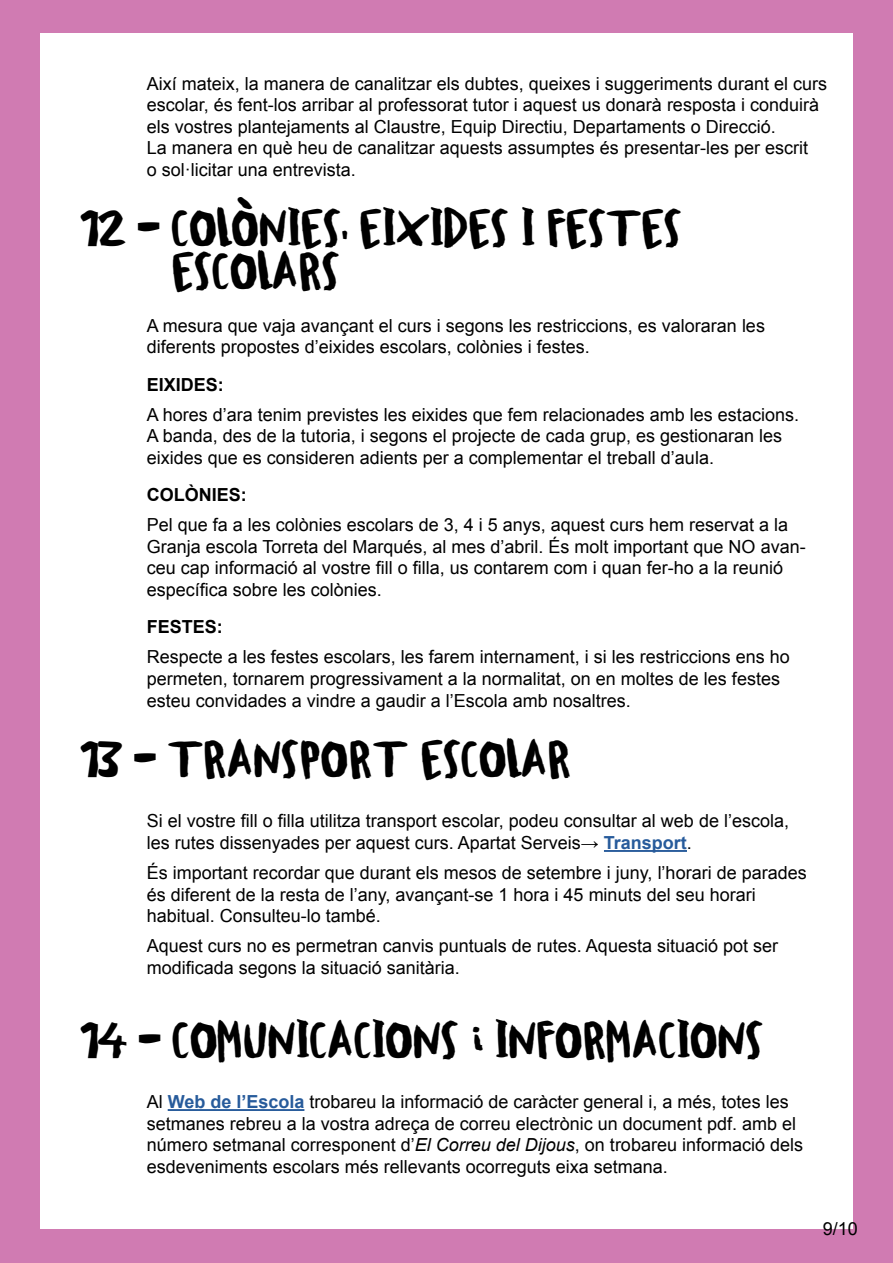
<style>
.page{position:relative;width:893px;height:1263px;background:#d07bb2}
.page>*{position:absolute;margin:0;border:0;box-sizing:border-box;transform-origin:0 0}
.t1{font:35.85px/43px "Centus 1";color:#000}
.t2{font:18px/21.6px "Arial";color:#000}
.t3{font:700 18px "Arial";color:#000}
.s1{font-weight:700;color:#275b9b}
.s2{font-style:italic}
</style>
<div class="page">
<div style="left:40px;top:34px;width:813px;height:1195px;background:#fff"></div>
<hr style="left:604px;top:850px;width:83px;height:2px;background:#275b9b">
<hr style="left:168px;top:1109px;width:136px;height:2px;background:#275b9b">
<p class="t2" style="left:147px;top:73px;width:682px">Així mateix, la manera de canalitzar els dubtes, queixes i suggeriments durant el curs escolar, és fent-los arribar al professorat tutor i aquest us donarà resposta i conduirà els vostres plantejaments al Claustre, Equip Directiu, Departaments o Direcció.<br>La manera en què heu de canalitzar aquests assumptes és presentar-les per escrit<br>o sol·licitar una entrevista.</p>
<h1 class="t1" style="left:173px;top:205px;width:511px;text-indent:-92px">12 - COLÒNIES, EIXIDES I FESTES<br>ESCOLARS</h1>
<p class="t2" style="left:147px;top:315px;width:620px">A mesura que vaja avançant el curs i segons les restriccions, es valoraran les diferents propostes d’eixides escolars, colònies i festes.</p>
<p class="t3" style="left:147px;top:372px;width:79px">EIXIDES:</p>
<p class="t2" style="left:147px;top:404px;width:654px">A hores d’ara tenim previstes les eixides que fem relacionades amb les estacions.<br>A banda, des de la tutoria, i segons el projecte de cada grup, es gestionaran les eixides que es consideren adients per a complementar el treball d’aula.</p>
<p class="t3" style="left:147px;top:483px;width:102px">COLÒNIES:</p>
<p class="t2" style="left:147px;top:514px;width:660px">Pel que fa a les colònies escolars de 3, 4 i 5 anys, aquest curs hem reservat a la Granja escola Torreta del Marqués, al mes d’abril. És molt important que NO avan&shy;ceu cap informació al vostre fill o filla, us contarem com i quan fer-ho a la reunió específica sobre les colònies.</p>
<p class="t3" style="left:147px;top:615px;width:78px">FESTES:</p>
<p class="t2" style="left:147px;top:646px;width:645px">Respecte a les festes escolars, les farem internament, i si les restriccions ens ho permeten, tornarem progressivament a la normalitat, on en moltes de les festes esteu convidades a vindre a gaudir a l’Escola amb nosaltres.</p>
<h1 class="t1" style="left:81px;top:736px;width:493px">13 - TRANSPORT ESCOLAR</h1>
<p class="t2" style="left:147px;top:810px;width:644px">Si el vostre fill o filla utilitza transport escolar, podeu consultar al web de l’escola, les rutes dissenyades per aquest curs. Apartat Serveis→ <span class="s1">Transport</span>.</p>
<p class="t2" style="left:147px;top:862px;width:661px">És important recordar que durant els mesos de setembre i juny, l’horari de parades és diferent de la resta de l’any, avançant-se 1 hora i 45 minuts del seu horari habitual. Consulteu-lo també.</p>
<p class="t2" style="left:147px;top:935px;width:633px">Aquest curs no es permetran canvis puntuals de rutes. Aquesta situació pot ser modificada segons la situació sanitària.</p>
<h1 class="t1" style="left:81px;top:1017px;width:685px">14 - COMUNICACIONS i INFORMACIONS</h1>
<p class="t2" style="left:147px;top:1091px;width:658px">Al <span class="s1">Web de l’Escola</span> trobareu la informació de caràcter general i, a més, totes les setmanes rebreu a la vostra adreça de correu electrònic un document pdf. amb el número setmanal corresponent d’<span class="s2">El Correu del Dijous</span>, on trobareu informació dels esdeveniments escolars més rellevants ocorreguts eixa setmana.</p>
<p class="t2" style="left:823px;top:1218px;width:37px">9/10</p>
</div>
